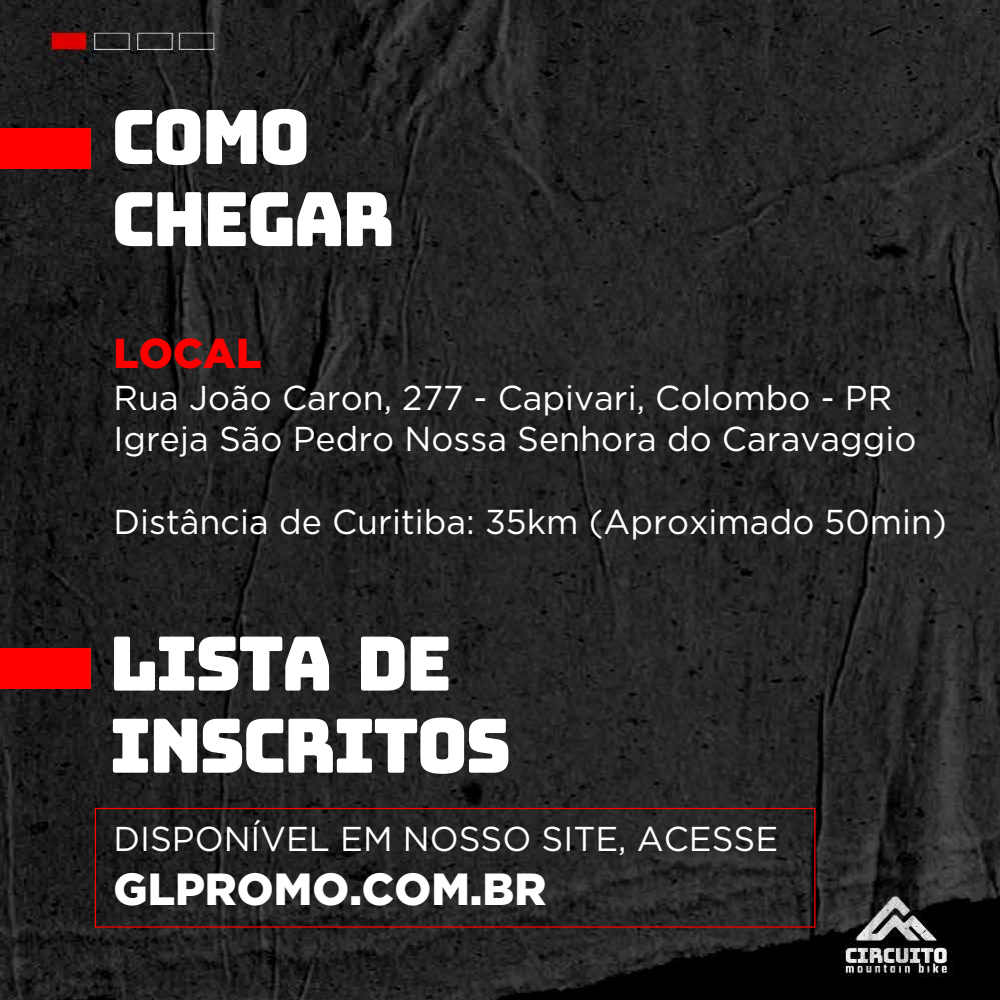
<style>
.page{position:relative;width:1000px;height:1000px;background:#fff}
.page>*{position:absolute;margin:0;border:0;box-sizing:border-box;transform-origin:0 0}
.t1{font:75px/82.1px "Bungee";letter-spacing:-.04em;color:#fff;scale:.94 1}
.t2{font:900 45px "Gotham";color:#fff}
.t3{font:900 41.75px "Gotham";color:#f00}
.t4{font:34.5px/41.4px "Gotham";color:#fff}
</style>
<div class="page">
<img style="left:0;top:0;width:1000px;height:1000px">
<div style="left:0;top:129px;width:91px;height:40px;background:#f00"></div>
<div style="left:0;top:648px;width:91px;height:41px;background:#f00"></div>
<div style="left:95px;top:808px;width:721px;height:120px;border:1px solid #f00"></div>
<h1 class="t1" style="left:111px;top:97px;width:303px">COMO<br>CHEGAR</h1>
<p class="t3" style="left:114px;top:329px;width:149px">LOCAL</p>
<p class="t4" style="left:114px;top:376px;width:804px">Rua João Caron, 277 - Capivari, Colombo - PR<br>Igreja São Pedro Nossa Senhora do Caravaggio</p>
<p class="t4" style="left:114px;top:501px;width:835px">Distância de Curitiba: 35km (Aproximado 50min)</p>
<h1 class="t1" style="left:109px;top:624px;width:429px">LISTA DE<br>INSCRITOS</h1>
<p class="t4" style="left:114px;top:817px;width:666px">DISPONÍVEL EM NOSSO SITE, ACESSE</p>
<h2 class="t2" style="left:114px;top:863px;width:434px">GLPROMO.COM.BR</h2>
</div>
